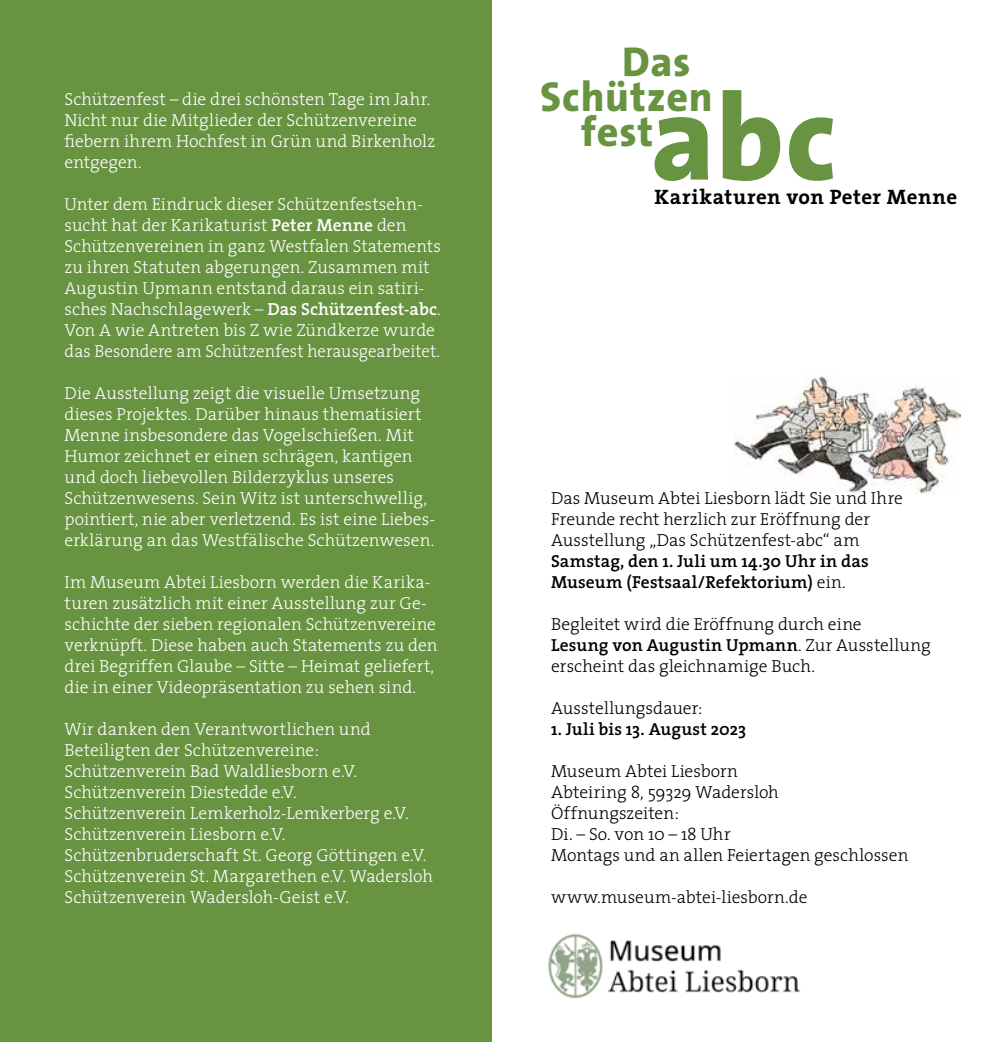
<style>
.page{position:relative;width:983px;height:1042px;background:#fff}
.page>*{position:absolute;margin:0;border:0;box-sizing:border-box;transform-origin:0 0}
.t1{font:800 122.5px "The Sans";color:#689341}
.t2{font:800 42px "The Sans";letter-spacing:.015em;color:#689341}
.t3{font:700 21px "The Serif";letter-spacing:.02em;color:#000}
.t4{font:300 17.5px/21px "The Serif";letter-spacing:.005em;color:#fff}
.t5{font:300 17.5px/21px "The Serif";color:#000}
.t6{font:600 17.5px/21px "The Serif";letter-spacing:.005em;color:#000}
.s1{font-weight:600}
.s2{font-weight:300}
</style>
<div class="page">
<div style="left:0;top:0;width:491px;height:1042px;background:#689341"></div>
<img style="left:734px;top:375px;width:226px;height:120px">
<img style="left:548px;top:933px;width:253px;height:66px">
<p class="t4" style="left:64px;top:88px;width:372px">Schützenfest – die drei schönsten Tage im Jahr.<br>Nicht nur die Mitglieder der Schützenvereine fiebern ihrem Hochfest in Grün und Birkenholz entgegen.</p>
<p class="t4" style="left:64px;top:193px;width:378px">Unter dem Eindruck dieser Schützenfestsehn&shy;sucht hat der Karikaturist <span class="s1">Peter Menne</span> den Schützenvereinen in ganz Westfalen Statements zu ihren Statuten abgerungen. Zusammen mit Augustin Upmann entstand daraus ein satiri&shy;sches Nachschlagewerk – <span class="s1">Das Schützenfest-abc</span>.<br>Von A wie Antreten bis Z wie Zündkerze wurde das Besondere am Schützenfest herausgearbeitet.</p>
<p class="t4" style="left:64px;top:382px;width:372px">Die Ausstellung zeigt die visuelle Umsetzung dieses Projektes. Darüber hinaus thematisiert Menne insbesondere das Vogelschießen. Mit Humor zeichnet er einen schrägen, kantigen und doch liebevollen Bilderzyklus unseres Schützenwesens. Sein Witz ist unterschwellig, pointiert, nie aber verletzend. Es ist eine Liebes&shy;erklärung an das Westfälische Schützenwesen.</p>
<p class="t4" style="left:64px;top:571px;width:374px">Im Museum Abtei Liesborn werden die Karika&shy;turen zusätzlich mit einer Ausstellung zur Ge&shy;schichte der sieben regionalen Schützenvereine verknüpft. Diese haben auch Statements zu den drei Begriffen Glaube – Sitte – Heimat geliefert, die in einer Videopräsentation zu sehen sind.</p>
<p class="t4" style="left:64px;top:718px;width:370px">Wir danken den Verantwortlichen und Beteiligten der Schützenvereine:<br>Schützenverein Bad Waldliesborn e.V.<br>Schützenverein Diestedde e.V.<br>Schützenverein Lemkerholz-Lemkerberg e.V.<br>Schützenverein Liesborn e.V.<br>Schützenbruderschaft St. Georg Göttingen e.V.<br>Schützenverein St. Margarethen e.V. Wadersloh Schützenverein Wadersloh-Geist e.V.</p>
<h2 class="t2" style="left:622px;top:27px;width:70px">Das</h2>
<h2 class="t2" style="left:540px;top:62px;width:174px">Schützen</h2>
<h2 class="t2" style="left:581px;top:97px;width:74px">fest</h2>
<h1 class="t1" style="left:650px;top:35px;width:187px">abc</h1>
<p class="t3" style="left:654px;top:179px;width:304px">Karikaturen von Peter Menne</p>
<p class="t5" style="left:551px;top:487px;width:353px">Das Museum Abtei Liesborn lädt Sie und Ihre<br>Freunde recht herzlich zur Eröffnung der<br>Ausstellung „Das Schützenfest-abc“ am</p>
<p class="t6" style="left:551px;top:550px;width:319px">Samstag, den 1. Juli um 14.30 Uhr in das<br>Museum (Festsaal/Refektorium) <span class="s2">ein.</span></p>
<p class="t5" style="left:551px;top:613px;width:381px">Begleitet wird die Eröffnung durch eine<br><span class="s1">Lesung von Augustin Upmann</span>. Zur Ausstellung erscheint das gleichnamige Buch.</p>
<p class="t5" style="left:551px;top:697px;width:153px">Ausstellungsdauer:</p>
<p class="t6" style="left:551px;top:718px;width:196px">1. Juli bis 13. August 2023</p>
<p class="t5" style="left:551px;top:760px;width:359px">Museum Abtei Liesborn<br>Abteiring 8, 59329 Wadersloh<br>Öffnungszeiten:<br>Di. – So. von 10 – 18 Uhr<br>Montags und an allen Feiertagen geschlossen</p>
<p class="t5" style="left:551px;top:886px;width:258px">www.museum-abtei-liesborn.de</p>
</div>
